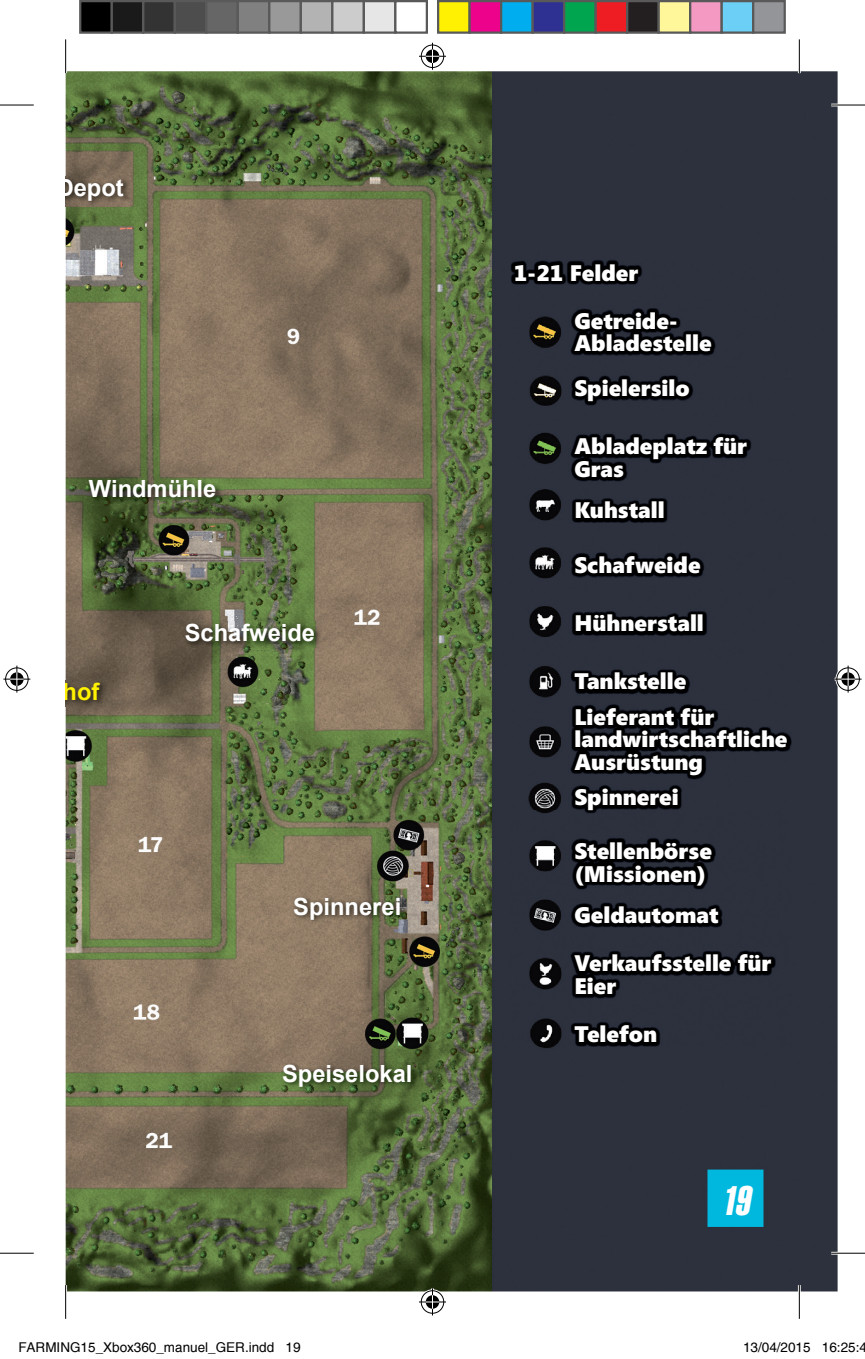
<style>
.page{position:relative;width:865px;height:1359px;background:#fff}
.page>*{position:absolute;margin:0;border:0;box-sizing:border-box;transform-origin:0 0}
.t1{font:italic 40.5px "Helvetica Extra Compressed";color:#fff}
.t2{font:700 23.62px "Arial";color:#fff}
.t3{font:900 22.5px/47.9px "Segoe";color:#fff}
.t4{font:13.5px "Helvetica";color:#000}
</style>
<div class="page">
<img style="left:66px;top:71px;width:771px;height:1220px">
<img style="left:703px;top:1166px;width:64px;height:64px">
<img style="left:511px;top:260px;width:280px;height:787px">
<img style="left:66px;top:176px;width:65px;height:30px">
<img style="left:87px;top:477px;width:136px;height:26px">
<img style="left:66px;top:681px;width:42px;height:26px">
<img style="left:183px;top:622px;width:138px;height:26px">
<img style="left:281px;top:1062px;width:137px;height:31px">
<img style="left:292px;top:895px;width:115px;height:30px">
<hr style="left:831px;top:104px;width:34px;height:2px;background:#fff">
<hr style="left:831px;top:1252px;width:34px;height:2px;background:#fff">
<hr style="left:64px;top:39px;width:3px;height:34px;background:#fff">
<hr style="left:64px;top:1285px;width:3px;height:34px;background:#fff">
<hr style="left:798px;top:39px;width:3px;height:34px;background:#fff">
<hr style="left:798px;top:1285px;width:3px;height:34px;background:#fff">
<hr style="left:0;top:105px;width:34px;height:1px;background:#000">
<hr style="left:831px;top:105px;width:34px;height:1px;background:#000">
<hr style="left:0;top:1253px;width:34px;height:1px;background:#000">
<hr style="left:831px;top:1253px;width:34px;height:1px;background:#000">
<hr style="left:65px;top:39px;width:1px;height:34px;background:#000">
<hr style="left:65px;top:1285px;width:1px;height:34px;background:#000">
<hr style="left:799px;top:39px;width:1px;height:34px;background:#000">
<hr style="left:799px;top:1285px;width:1px;height:34px;background:#000">
<svg style="left:419px;top:43px;width:27px;height:27px"></svg>
<svg style="left:419px;top:1288px;width:27px;height:27px"></svg>
<svg style="left:3px;top:666px;width:27px;height:27px"></svg>
<svg style="left:834px;top:666px;width:27px;height:27px"></svg>
<div style="left:80px;top:1px;width:32px;height:32px;background:#000"></div>
<div style="left:79px;top:0;width:34px;height:34px;border:2px solid #595959"></div>
<div style="left:112px;top:1px;width:31px;height:32px;background:#1a1a1a"></div>
<div style="left:111px;top:0;width:33px;height:34px;border:2px solid #595959"></div>
<div style="left:143px;top:1px;width:32px;height:32px;background:#333"></div>
<div style="left:142px;top:0;width:34px;height:34px;border:2px solid #595959"></div>
<div style="left:175px;top:1px;width:31px;height:32px;background:#4d4d4d"></div>
<div style="left:174px;top:0;width:33px;height:34px;border:2px solid #595959"></div>
<div style="left:206px;top:1px;width:32px;height:32px;background:#666"></div>
<div style="left:205px;top:0;width:34px;height:34px;border:2px solid #595959"></div>
<div style="left:238px;top:1px;width:31px;height:32px;background:#808080"></div>
<div style="left:237px;top:0;width:33px;height:34px;border:2px solid #595959"></div>
<div style="left:269px;top:1px;width:32px;height:32px;background:#999"></div>
<div style="left:268px;top:0;width:34px;height:34px;border:2px solid #595959"></div>
<div style="left:301px;top:1px;width:31px;height:32px;background:#b3b3b3"></div>
<div style="left:300px;top:0;width:33px;height:34px;border:2px solid #595959"></div>
<div style="left:332px;top:1px;width:32px;height:32px;background:#ccc"></div>
<div style="left:331px;top:0;width:34px;height:34px;border:2px solid #595959"></div>
<div style="left:364px;top:1px;width:31px;height:32px;background:#e6e6e6"></div>
<div style="left:363px;top:0;width:33px;height:34px;border:2px solid #595959"></div>
<div style="left:394px;top:0;width:34px;height:34px;border:2px solid #595959"></div>
<div style="left:438px;top:1px;width:31px;height:32px;background:#fff101"></div>
<div style="left:437px;top:0;width:34px;height:34px;border:2px solid #595959"></div>
<div style="left:469px;top:1px;width:32px;height:32px;background:#ed028c"></div>
<div style="left:468px;top:0;width:34px;height:34px;border:2px solid #595959"></div>
<div style="left:501px;top:1px;width:31px;height:32px;background:#00aeef"></div>
<div style="left:500px;top:0;width:34px;height:34px;border:2px solid #595959"></div>
<div style="left:532px;top:1px;width:32px;height:32px;background:#2e3092"></div>
<div style="left:531px;top:0;width:34px;height:34px;border:2px solid #595959"></div>
<div style="left:564px;top:1px;width:31px;height:32px;background:#00a54f"></div>
<div style="left:563px;top:0;width:34px;height:34px;border:2px solid #595959"></div>
<div style="left:595px;top:1px;width:32px;height:32px;background:#ee1d23"></div>
<div style="left:594px;top:0;width:34px;height:34px;border:2px solid #595959"></div>
<div style="left:627px;top:1px;width:31px;height:32px;background:#231f20"></div>
<div style="left:626px;top:0;width:34px;height:34px;border:2px solid #595959"></div>
<div style="left:658px;top:1px;width:32px;height:32px;background:#fff79a"></div>
<div style="left:657px;top:0;width:34px;height:34px;border:2px solid #595959"></div>
<div style="left:690px;top:1px;width:31px;height:32px;background:#f499c2"></div>
<div style="left:689px;top:0;width:34px;height:34px;border:2px solid #595959"></div>
<div style="left:721px;top:1px;width:32px;height:32px;background:#6bcff6"></div>
<div style="left:720px;top:0;width:34px;height:34px;border:2px solid #595959"></div>
<div style="left:753px;top:1px;width:31px;height:32px;background:#939598"></div>
<div style="left:752px;top:0;width:34px;height:34px;border:2px solid #595959"></div>
<p class="t2" style="left:57px;top:172px;width:69px">Depot</p>
<p class="t2" style="left:89px;top:473px;width:129px">Windmühle</p>
<p class="t2" style="left:185px;top:617px;width:132px">Schafweide</p>
<p class="t2" style="left:293px;top:890px;width:109px">Spinnerei</p>
<p class="t2" style="left:282px;top:1058px;width:132px">Speiselokal</p>
<p class="t3" style="left:574px;top:248px;width:105px;text-indent:-61px">1-21 Felder<br>Getreide-</p>
<p class="t3" style="left:574px;top:320px;width:139px;line-height:44.8px">Abladestelle<br>Spielersilo</p>
<p class="t3" style="left:574px;top:434px;width:174px;line-height:22.5px">Abladeplatz für<br>Gras</p>
<p class="t3" style="left:574px;top:486px;width:92px">Kuhstall</p>
<p class="t3" style="left:574px;top:540px;width:128px">Schafweide</p>
<p class="t3" style="left:574px;top:598px;width:131px">Hühnerstall</p>
<p class="t3" style="left:574px;top:663px;width:141px;line-height:35.3px">Tankstelle<br>Lieferant für</p>
<p class="t3" style="left:574px;top:727px;width:215px;line-height:22.5px">landwirtschaftliche<br>Ausrüstung</p>
<p class="t3" style="left:574px;top:772px;width:106px">Spinnerei</p>
<p class="t3" style="left:574px;top:839px;width:139px;line-height:22.5px">Stellenbörse (Missionen)</p>
<p class="t3" style="left:574px;top:891px;width:198px">Geldautomat<br>Verkaufsstelle für</p>
<p class="t3" style="left:574px;top:961px;width:84px">Eier<br>Telefon</p>
<h1 class="t1" style="left:721px;top:1176px;width:38px">19</h1>
<p class="t4" style="left:18px;top:1339px;width:284px">FARMING15_Xbox360_manuel_GER.indd 19</p>
<p class="t4" style="left:743px;top:1339px;width:125px">13/04/2015 16:25:4</p>
</div>
